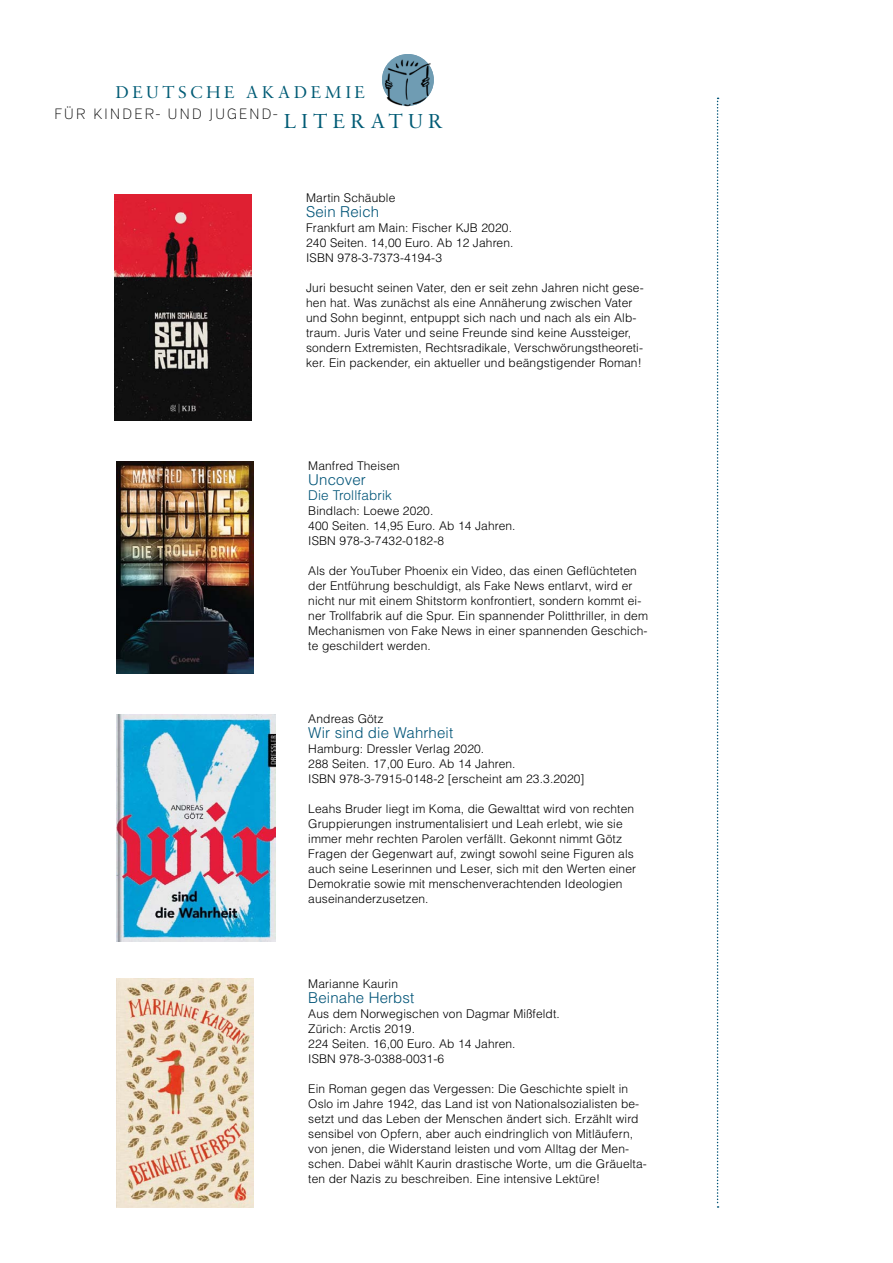
<style>
.page{position:relative;width:893px;height:1263px;background:#fff}
.page>*{position:absolute;margin:0;border:0;box-sizing:border-box;transform-origin:0 0}
.t1{font:21.6px "Sabon MT Std";color:#005b75}
.t2{font:18.3px "Sabon MT Std";letter-spacing:.18em;color:#005b75}
.t3{font:300 15px "Helvetica LT Pro";letter-spacing:.01em;color:#005477}
.t4{font:200 14.85px "Verb";letter-spacing:.11em;color:#000}
.t5{font:300 13.5px "Helvetica LT Pro";letter-spacing:.01em;color:#005477}
.t6{font:300 12px/15px "Helvetica LT Pro";letter-spacing:.01em;color:#000}
.s1{font-family:"Sabon MT Std";font-weight:400;font-size:21.6px;color:#005b75}
</style>
<div class="page">
<img style="left:382px;top:57px;width:52px;height:50px">
<svg style="left:717px;top:98px;width:2px;height:1110px"></svg>
<img style="left:116px;top:979px;width:138px;height:229px">
<img style="left:116px;top:714px;width:160px;height:228px">
<img style="left:116px;top:461px;width:138px;height:213px">
<img style="left:114px;top:194px;width:138px;height:226px">
<h2 class="t2" style="left:115px;top:81px;width:251px">DEUTSCHE AKADEMIE</h2>
<p class="t4" style="left:54px;top:105px;width:263px">FÜR KINDER- UND JUGEND- <span class="s1">LITE</span></p>
<h1 class="t1" style="left:350px;top:107px;width:39px">RATU</h1>
<h1 class="t1" style="left:428px;top:107px;width:17px">R</h1>
<p class="t6" style="left:306px;top:190px;width:91px">Martin Schäuble</p>
<p class="t3" style="left:306px;top:202px;width:75px">Sein Reich</p>
<p class="t6" style="left:306px;top:220px;width:209px">Frankfurt am Main: Fischer KJB 2020.<br>240 Seiten. 14,00 Euro. Ab 12 Jahren.<br>ISBN 978-3-7373-4194-3</p>
<p class="t6" style="left:306px;top:280px;width:339px">Juri besucht seinen Vater, den er seit zehn Jahren nicht gese&shy;hen hat. Was zunächst als eine Annäherung zwischen Vater und Sohn beginnt, entpuppt sich nach und nach als ein Alb&shy;traum. Juris Vater und seine Freunde sind keine Aussteiger, sondern Extremisten, Rechtsradikale, Verschwörungstheoreti&shy;ker. Ein packender, ein aktueller und beängstigender Roman!</p>
<p class="t6" style="left:308px;top:458px;width:93px">Manfred Theisen</p>
<p class="t3" style="left:308px;top:470px;width:59px">Uncover</p>
<p class="t5" style="left:308px;top:487px;width:85px">Die Trollfabrik</p>
<p class="t6" style="left:308px;top:503px;width:209px">Bindlach: Loewe 2020.<br>400 Seiten. 14,95 Euro. Ab 14 Jahren.<br>ISBN 978-3-7432-0182-8</p>
<p class="t6" style="left:308px;top:563px;width:341px">Als der YouTuber Phoenix ein Video, das einen Geflüchteten der Entführung beschuldigt, als Fake News entlarvt, wird er nicht nur mit einem Shitstorm konfrontiert, sondern kommt ei&shy;ner Trollfabrik auf die Spur. Ein spannender Politthriller, in dem Mechanismen von Fake News in einer spannenden Geschich&shy;te geschildert werden.</p>
<p class="t6" style="left:308px;top:711px;width:77px">Andreas Götz</p>
<p class="t3" style="left:308px;top:723px;width:146px">Wir sind die Wahrheit</p>
<p class="t6" style="left:308px;top:741px;width:278px">Hamburg: Dressler Verlag 2020.<br>288 Seiten. 17,00 Euro. Ab 14 Jahren.<br>ISBN 978-3-7915-0148-2 [erscheint am 23.3.2020]</p>
<p class="t6" style="left:308px;top:801px;width:329px">Leahs Bruder liegt im Koma, die Gewalttat wird von rechten Gruppierungen instrumentalisiert und Leah erlebt, wie sie immer mehr rechten Parolen verfällt. Gekonnt nimmt Götz Fragen der Gegenwart auf, zwingt sowohl seine Figuren als auch seine Leserinnen und Leser, sich mit den Werten einer Demokratie sowie mit menschenverachtenden Ideologien auseinanderzusetzen.</p>
<p class="t6" style="left:308px;top:976px;width:91px">Marianne Kaurin</p>
<p class="t3" style="left:308px;top:988px;width:108px">Beinahe Herbst</p>
<p class="t6" style="left:308px;top:1006px;width:253px">Aus dem Norwegischen von Dagmar Mißfeldt.<br>Zürich: Arctis 2019.<br>224 Seiten. 16,00 Euro. Ab 14 Jahren.<br>ISBN 978-3-0388-0031-6</p>
<p class="t6" style="left:308px;top:1081px;width:340px">Ein Roman gegen das Vergessen: Die Geschichte spielt in Oslo im Jahre 1942, das Land ist von Nationalsozialisten be&shy;setzt und das Leben der Menschen ändert sich. Erzählt wird sensibel von Opfern, aber auch eindringlich von Mitläufern, von jenen, die Widerstand leisten und vom Alltag der Men&shy;schen. Dabei wählt Kaurin drastische Worte, um die Gräuelta&shy;ten der Nazis zu beschreiben. Eine intensive Lektüre!</p>
</div>
